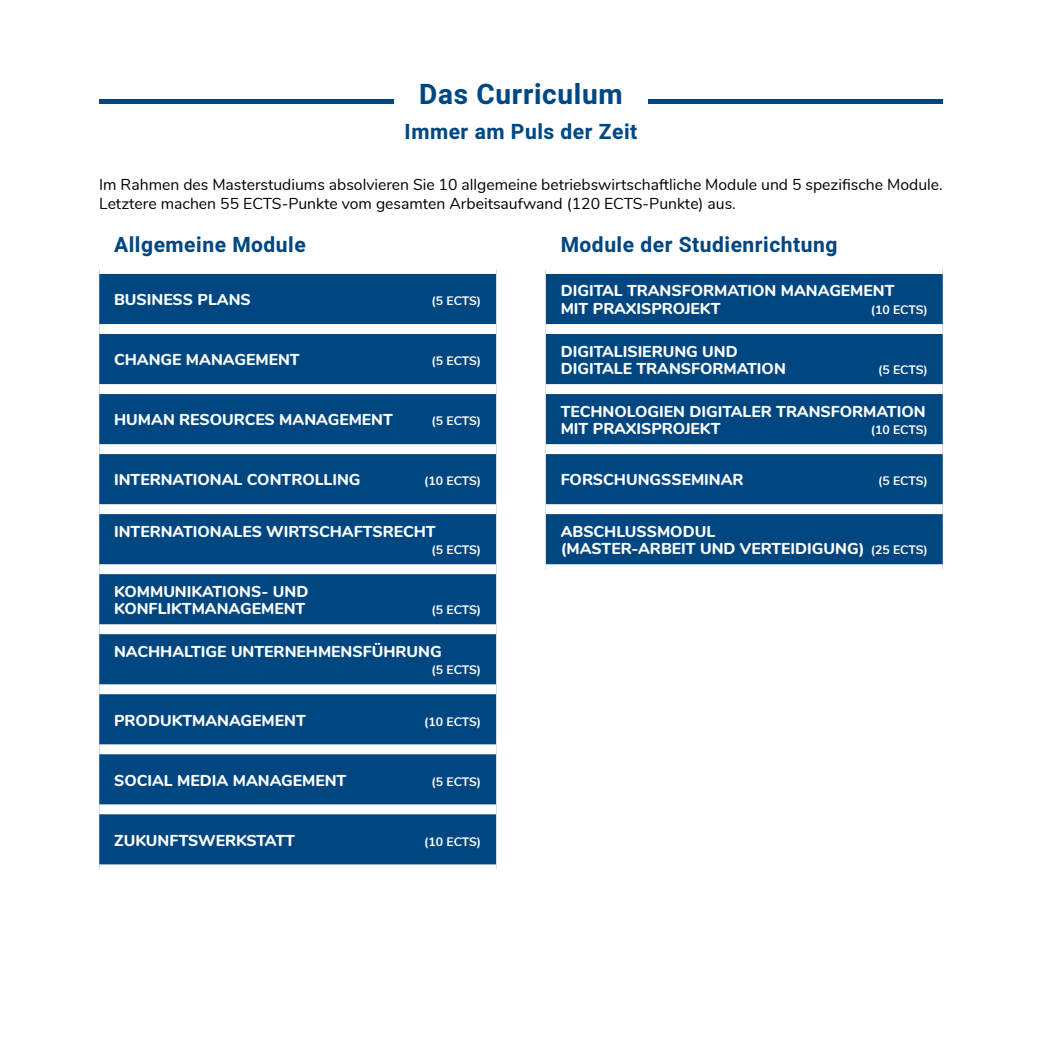
<style>
.page{position:relative;width:1042px;height:1042px;background:#fff}
.page>*{position:absolute;margin:0;border:0;box-sizing:border-box;transform-origin:0 0}
.t1{font:700 28px "Heebo";letter-spacing:.025em;color:#004781}
.t2{font:700 21px "Heebo";letter-spacing:.025em;color:#004781}
.t3{font:800 15.75px/17.5px "Nunito";color:#fff}
.t4{font:15.75px/19.2px "Nunito";color:#000}
.t5{font:700 12.25px "Nunito";letter-spacing:-.01em;color:#fff}
.s1{font-weight:700;font-size:12.25px}
</style>
<div class="page">
<div style="left:99px;top:99px;width:844px;height:5px;background:#004781"></div>
<div style="left:394px;top:74px;width:253px;height:39px;background:#fff"></div>
<div style="left:99px;top:274px;width:397px;height:590px;background:#004781"></div>
<div style="left:99px;top:324px;width:397px;height:10px;background:#fff"></div>
<div style="left:99px;top:384px;width:397px;height:10px;background:#fff"></div>
<div style="left:99px;top:444px;width:397px;height:10px;background:#fff"></div>
<div style="left:99px;top:504px;width:397px;height:10px;background:#fff"></div>
<div style="left:99px;top:564px;width:397px;height:10px;background:#fff"></div>
<div style="left:99px;top:624px;width:397px;height:10px;background:#fff"></div>
<div style="left:99px;top:684px;width:397px;height:10px;background:#fff"></div>
<div style="left:99px;top:744px;width:397px;height:10px;background:#fff"></div>
<div style="left:99px;top:804px;width:397px;height:10px;background:#fff"></div>
<div style="left:546px;top:274px;width:397px;height:290px;background:#004781"></div>
<div style="left:546px;top:324px;width:397px;height:10px;background:#fff"></div>
<div style="left:546px;top:384px;width:397px;height:10px;background:#fff"></div>
<div style="left:546px;top:444px;width:397px;height:10px;background:#fff"></div>
<div style="left:546px;top:504px;width:397px;height:10px;background:#fff"></div>
<h1 class="t1" style="left:419px;top:74px;width:205px">Das Curriculum</h1>
<h2 class="t2" style="left:405px;top:117px;width:234px">Immer am Puls der Zeit</h2>
<p class="t4" style="left:99px;top:174px;width:845px">Im Rahmen des Masterstudiums absolvieren Sie 10 allgemeine betriebswirtschaftliche Module und 5 spezifische Module.<br>Letztere machen 55 ECTS-Punkte vom gesamten Arbeitsaufwand (120 ECTS-Punkte) aus.</p>
<h2 class="t2" style="left:114px;top:230px;width:193px">Allgemeine Module</h2>
<h2 class="t2" style="left:561px;top:230px;width:278px">Module der Studienrichtung</h2>
<p class="t3" style="left:114px;top:290px;width:138px">BUSINESS PLANS</p>
<p class="t5" style="left:431px;top:292px;width:51px">(5 ECTS)</p>
<p class="t3" style="left:114px;top:350px;width:187px">CHANGE MANAGEMENT</p>
<p class="t5" style="left:431px;top:352px;width:51px">(5 ECTS)</p>
<p class="t3" style="left:114px;top:410px;width:280px">HUMAN RESOURCES MANAGEMENT</p>
<p class="t5" style="left:431px;top:412px;width:51px">(5 ECTS)</p>
<p class="t3" style="left:114px;top:470px;width:248px">INTERNATIONAL CONTROLLING</p>
<p class="t5" style="left:424px;top:472px;width:59px">(10 ECTS)</p>
<p class="t3" style="left:114px;top:521px;width:323px">INTERNATIONALES WIRTSCHAFTSRECHT</p>
<p class="t5" style="left:431px;top:541px;width:51px">(5 ECTS)</p>
<p class="t3" style="left:114px;top:581px;width:196px">KOMMUNIKATIONS- UND<br>KONFLIKTMANAGEMENT</p>
<p class="t5" style="left:431px;top:601px;width:51px">(5 ECTS)</p>
<p class="t3" style="left:114px;top:641px;width:329px">NACHHALTIGE UNTERNEHMENSFÜHRUNG</p>
<p class="t5" style="left:431px;top:661px;width:51px">(5 ECTS)</p>
<p class="t3" style="left:114px;top:710px;width:193px">PRODUKTMANAGEMENT</p>
<p class="t5" style="left:424px;top:712px;width:59px">(10 ECTS)</p>
<p class="t3" style="left:114px;top:770px;width:234px">SOCIAL MEDIA MANAGEMENT</p>
<p class="t5" style="left:431px;top:772px;width:51px">(5 ECTS)</p>
<p class="t3" style="left:114px;top:830px;width:182px">ZUKUNFTSWERKSTATT</p>
<p class="t5" style="left:424px;top:832px;width:59px">(10 ECTS)</p>
<p class="t3" style="left:561px;top:281px;width:335px">DIGITAL TRANSFORMATION MANAGEMENT<br>MIT PRAXISPROJEKT</p>
<p class="t5" style="left:871px;top:301px;width:59px">(10 ECTS)</p>
<p class="t3" style="left:561px;top:341px;width:227px">DIGITALISIERUNG UND<br>DIGITALE TRANSFORMATION</p>
<p class="t5" style="left:878px;top:361px;width:51px">(5 ECTS)</p>
<p class="t3" style="left:561px;top:401px;width:366px">TECHNOLOGIEN DIGITALER TRANSFORMATION<br>MIT PRAXISPROJEKT</p>
<p class="t5" style="left:871px;top:421px;width:59px">(10 ECTS)</p>
<p class="t3" style="left:561px;top:470px;width:184px">FORSCHUNGSSEMINAR</p>
<p class="t5" style="left:878px;top:472px;width:51px">(5 ECTS)</p>
<p class="t3" style="left:561px;top:521px;width:369px">ABSCHLUSSMODUL<br>(MASTER-ARBEIT UND VERTEIDIGUNG) <span class="s1">(25 ECTS)</span></p>
</div>
